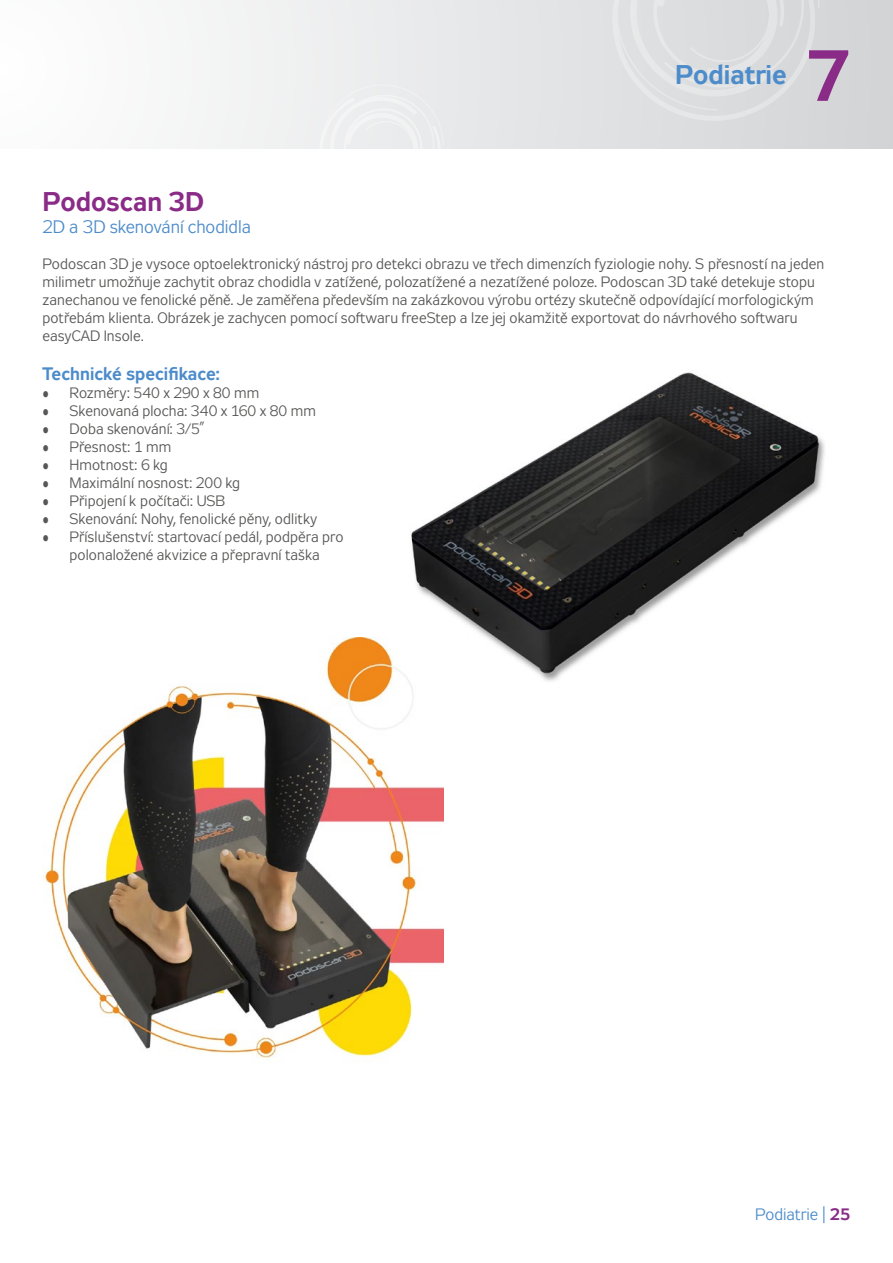
<style>
.page{position:relative;width:893px;height:1263px;background:#fff}
.page>*{position:absolute;margin:0;border:0;box-sizing:border-box;transform-origin:0 0}
.t1{font:72px "Zeppelin 33";color:#8a2b87}
.t2{font:27px "Zeppelin 33";color:#8a2b87}
.t3{font:27px "Zeppelin 33";color:#4d8cca}
.t4{font:18px "Zeppelin 31";color:#4d8cca}
.t5{font:18px "Zeppelin 33";color:#4d8cca}
.t6{font:16.5px "Zeppelin 31";color:#4d8cca}
.t7{font:15px/18px "Zeppelin 31";letter-spacing:.005em;color:#575756}
.s1{font-family:"Zeppelin 33";color:#8a2b87}
</style>
<div class="page">
<div style="left:0;top:0;width:893px;height:149px;background:linear-gradient(to right,#fefefe,#d2d4d5)"></div>
<svg style="left:611px;top:0;width:209px;height:122px;background:#dcdedf"></svg>
<div style="left:318px;top:84px;width:126px;height:65px;background:#ecedee"></div>
<img style="left:411px;top:372px;width:414px;height:309px">
<img style="left:42px;top:637px;width:402px;height:422px">
<h2 class="t3" style="left:675px;top:60px;width:113px">Podiatrie</h2>
<h1 class="t1" style="left:806px;top:35px;width:46px">7</h1>
<h2 class="t2" style="left:43px;top:187px;width:163px">Podoscan 3D</h2>
<p class="t4" style="left:43px;top:217px;width:210px">2D a 3D skenování chodidla</p>
<p class="t7" style="left:43px;top:256px;width:783px">Podoscan 3D je vysoce optoelektronický nástroj pro detekci obrazu ve třech dimenzích fyziologie nohy. S přesností na jeden milimetr umožňuje zachytit obraz chodidla v zatížené, polozatížené a nezatížené poloze. Podoscan 3D také detekuje stopu zanechanou ve fenolické pěně. Je zaměřena především na zakázkovou výrobu ortézy skutečně odpovídající morfologickým potřebám klienta. Obrázek je zachycen pomocí softwaru freeStep a lze jej okamžitě exportovat do návrhového softwaru easyCAD Insole.</p>
<p class="t5" style="left:43px;top:364px;width:179px">Technické specifikace:</p>
<p class="t7" style="left:43px;top:386px;width:218px">• Rozměry: 540 x 290 x 80 mm</p>
<p class="t7" style="left:43px;top:404px;width:275px">• Skenovaná plocha: 340 x 160 x 80 mm</p>
<p class="t7" style="left:43px;top:422px;width:164px">• Doba skenování: 3/5”</p>
<p class="t7" style="left:43px;top:440px;width:130px">• Přesnost: 1 mm</p>
<p class="t7" style="left:43px;top:458px;width:127px">• Hmotnost: 6 kg</p>
<p class="t7" style="left:43px;top:476px;width:199px">• Maximální nosnost: 200 kg</p>
<p class="t7" style="left:43px;top:494px;width:184px">• Připojení k počítači: USB</p>
<p class="t7" style="left:43px;top:512px;width:276px">• Skenování: Nohy, fenolické pěny, odlitky</p>
<p class="t7" style="left:43px;top:530px;width:302px;text-align:center">• Příslušenství: startovací pedál, podpěra pro polonaložené akvizice a přepravní taška</p>
<p class="t6" style="left:755px;top:1206px;width:97px">Podiatrie | <span class="s1">25</span></p>
</div>
